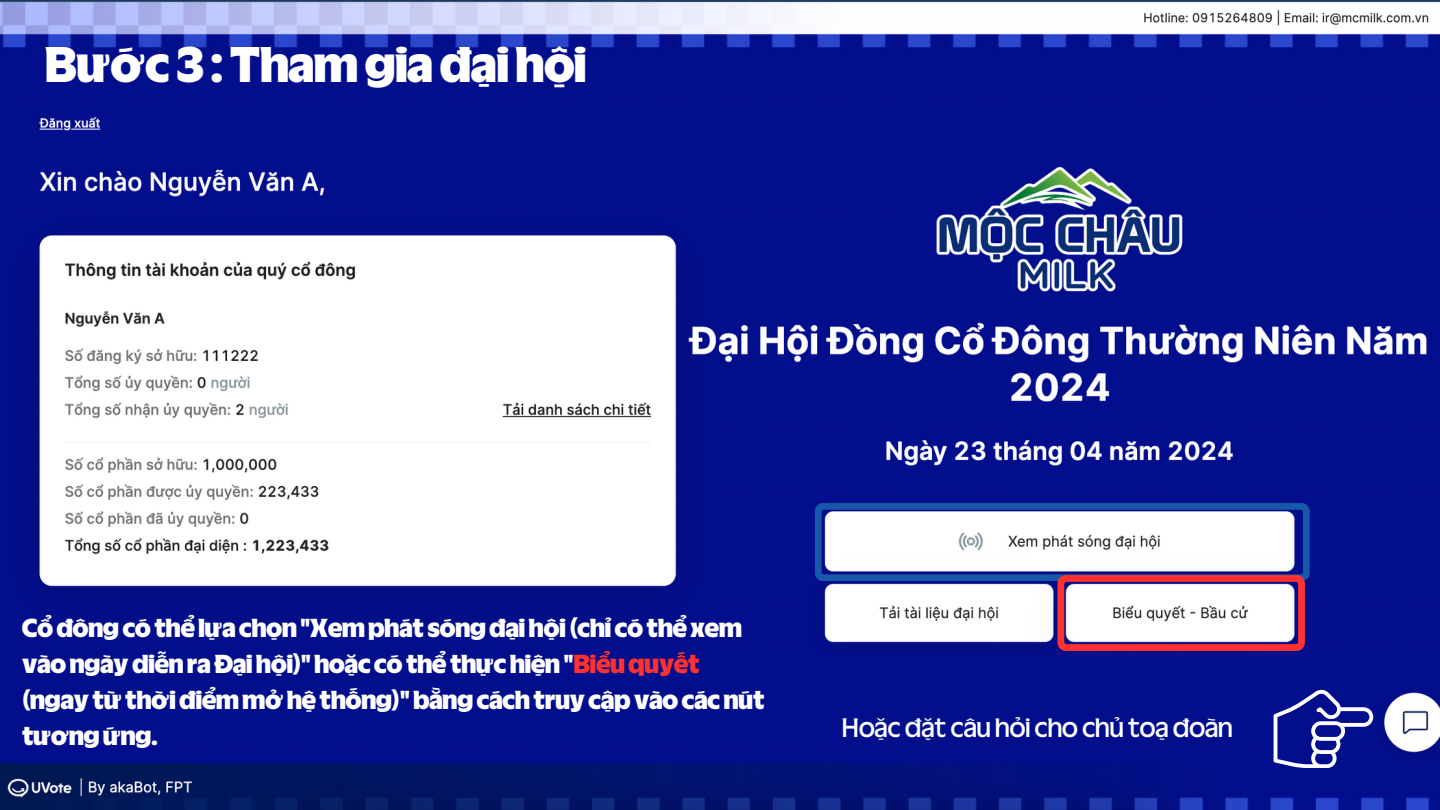
<style>
.page{position:relative;width:1440px;height:810px;background:#fff}
.page>*{position:absolute;margin:0;border:0;box-sizing:border-box;transform-origin:0 0}
.t1{font:700 50px "VNM Sans Std";color:#fff}
.t2{font:27.1px "VNM Sans Std";color:#fff}
.t3{font:700 26px/36px "VNM Sans Std";color:#fff}
.s1{color:#ff3131}
</style>
<div class="page">
<img style="left:0;top:0;width:1440px;height:810px">
<svg style="left:815px;top:503px;width:495px;height:148px"></svg>
<svg style="left:1274px;top:690px;width:99px;height:78px"></svg>
<h1 class="t1" style="left:45px;top:35px;width:543px">Bước 3 :Thamgiađạihội</h1>
<h2 class="t3" style="left:22px;top:610px;width:744px">Cổđôngcóthể lựa chọn"Xemphát sóngđạihội(chỉ cóthể xem vàongàydiễnraĐạihội)"hoặc cóthể thựchiện"<span class="s1">Biểuquyết </span>(ngaytừthờiđiểmmởhệ thống)"bằngcáchtruycậpvàocácnút tươngứng.</h2>
<p class="t2" style="left:842px;top:712px;width:392px">Hoặc đặt câu hỏi cho chủ toạ đoàn</p>
</div>
